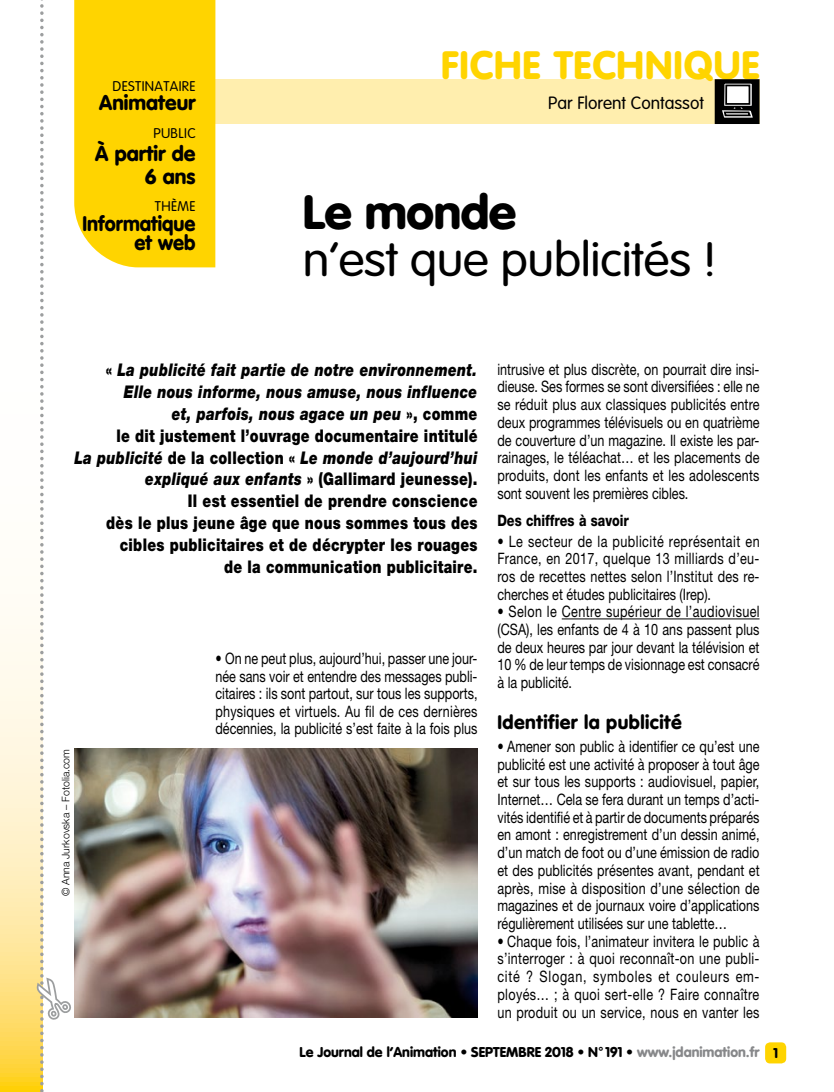
<style>
.page{position:relative;width:834px;height:1092px;background:#fff}
.page>*{position:absolute;margin:0;border:0;box-sizing:border-box;transform-origin:0 0}
.t1{font:300 47.25px "VAG Rounded";letter-spacing:-.01em;color:#000;scale:1.05 1}
.t2{font:900 47.25px "VAG Rounded";letter-spacing:-.01em;color:#000;scale:1.05 1}
.t3{font:900 39.02px "VAG Rounded";letter-spacing:.025em;color:#ffd400}
.t4{font:900 21px/22.8px "VAG Rounded";color:#000;text-align:right}
.t5{font:900 20.82px/19.1px "VAG Rounded";color:#000;text-align:right;scale:.95 1}
.t6{font:900 20.82px "VAG Rounded";color:#000}
.t7{font:900 19.25px "VAG Rounded";letter-spacing:.025em;color:#000}
.t8{font:900 17.5px/21.9px "Helvetica Neue";letter-spacing:.02em;color:#000;text-align:right;scale:.8 1}
.t9{font:300 17.5px "VAG Rounded";color:#000}
.t10{font:15.75px/17.7px "Helvetica Neue";color:#000;text-align:justify;scale:.8 1}
.t11{font:800 15.75px "Helvetica Neue";color:#000;scale:.8 1}
.t12{font:900 14px "VAG Rounded";color:#000}
.t13{font:300 13.83px "VAG Rounded";letter-spacing:.025em;color:#000}
.t14{font:300 10.5px "Helvetica Neue";color:#000}
.s1{font-style:italic}
.s2{color:#87888a}
</style>
<div class="page">
<div style="left:765px;top:1042px;width:21px;height:21px;background:#ffd400;border-radius:5px"></div>
<svg style="left:0;top:607px;width:34px;height:484px;background:#ffecb3"></svg>
<hr style="left:561px;top:618px;width:198px;height:1px;background:#000">
<div style="left:76px;top:79px;width:683px;height:45px;background:#ffeeae"></div>
<div style="left:74px;top:0;width:141px;height:267px;background:#ffd400"></div>
<svg style="left:717px;top:82px;width:39px;height:39px;background:#5f5f5f"></svg>
<div style="left:714px;top:79px;width:45px;height:45px;border:2px solid #000"></div>
<img style="left:74px;top:748px;width:403px;height:269px">
<svg style="left:34px;top:0;width:37px;height:1092px"></svg>
<p class="t13" style="left:113px;top:79px;width:84px">Destinataire</p>
<h3 class="t6" style="left:99px;top:90px;width:98px">Animateur</h3>
<p class="t13" style="left:153px;top:125px;width:44px">Public</p>
<h3 class="t4" style="left:95px;top:143px;width:102px">À partir de<br>6 ans</h3>
<p class="t13" style="left:155px;top:199px;width:42px">Thème</p>
<h3 class="t5" style="left:82px;top:214px;width:120px">Informatique et web</h3>
<h2 class="t3" style="left:441px;top:41px;width:318px">Fiche technique</h2>
<p class="t9" style="left:548px;top:93px;width:157px">Par Florent Contassot</p>
<h1 class="t2" style="left:303px;top:184px;width:205px">Le monde</h1>
<h1 class="t1" style="left:303px;top:233px;width:396px">n’est que publicités !</h1>
<p class="t8" style="left:74px;top:359px;width:505px">« <span class="s1">La publicité fait partie de notre environnement.<br>Elle nous informe, nous amuse, nous influence<br>et, parfois, nous agace un peu</span> », comme<br>le dit justement l’ouvrage documentaire intitulé<br><span class="s1">La publicité</span> de la collection « <span class="s1">Le monde d’aujourd’hui expliqué aux enfants</span> » (Gallimard jeunesse).<br>Il est essentiel de prendre conscience<br>dès le plus jeune âge que nous sommes tous des cibles publicitaires et de décrypter les rouages<br>de la communication publicitaire.</p>
<p class="t10" style="left:497px;top:360px;width:329px">intrusive et plus discrète, on pourrait dire insi&shy;dieuse. Ses formes se sont diversifiées : elle ne se réduit plus aux classiques publicités entre deux programmes télévisuels ou en quatrième de couverture d’un magazine. Il existe les par&shy;rainages, le téléachat… et les placements de produits, dont les enfants et les adolescents sont souvent les premières cibles.</p>
<p class="t11" style="left:497px;top:511px;width:166px">Des chiffres à savoir</p>
<p class="t10" style="left:497px;top:532px;width:329px">• Le secteur de la publicité représentait en France, en 2017, quelque 13 milliards d’eu&shy;ros de recettes nettes selon l’Institut des re&shy;cherches et études publicitaires (Irep).</p>
<p class="t10" style="left:497px;top:602px;width:329px">• Selon le Centre supérieur de l’audiovisuel (CSA), les enfants de 4 à 10 ans passent plus de deux heures par jour devant la télévision et 10 % de leur temps de visionnage est consacré à la publicité.</p>
<p class="t7" style="left:497px;top:710px;width:186px">Identifier la publicité</p>
<p class="t10" style="left:497px;top:737px;width:329px">• Amener son public à identifier ce qu’est une publicité est une activité à proposer à tout âge et sur tous les supports : audiovisuel, papier, Internet… Cela se fera durant un temps d’acti&shy;vités identifié et à partir de documents préparés en amont : enregistrement d’un dessin animé, d’un match de foot ou d’une émission de radio et des publicités présentes avant, pendant et après, mise à disposition d’une sélection de magazines et de journaux voire d’applications régulièrement utilisées sur une tablette…</p>
<p class="t10" style="left:497px;top:932px;width:329px">• Chaque fois, l’animateur invitera le public à s’interroger : à quoi reconnaît-on une publi&shy;cité ? Slogan, symboles et couleurs em&shy;ployés… ; à quoi sert-elle ? Faire connaître un produit ou un service, nous en vanter les</p>
<p class="t10" style="left:215px;top:649px;width:329px">• On ne peut plus, aujourd’hui, passer une jour&shy;née sans voir et entendre des messages publi&shy;citaires : ils sont partout, sur tous les supports, physiques et virtuels. Au fil de ces dernières décennies, la publicité s’est faite à la fois plus</p>
<p class="t14" style="left:59px;top:896px;width:149px;rotate:-90deg">© Anna Jurkovska – Fotolia.com</p>
<p class="t12" style="left:299px;top:1043px;width:480px">Le Journal de l’Animation • SEPTEMBRE 2018 • N° 191 • <span class="s2">www.jdanimation.fr</span> 1</p>
</div>
